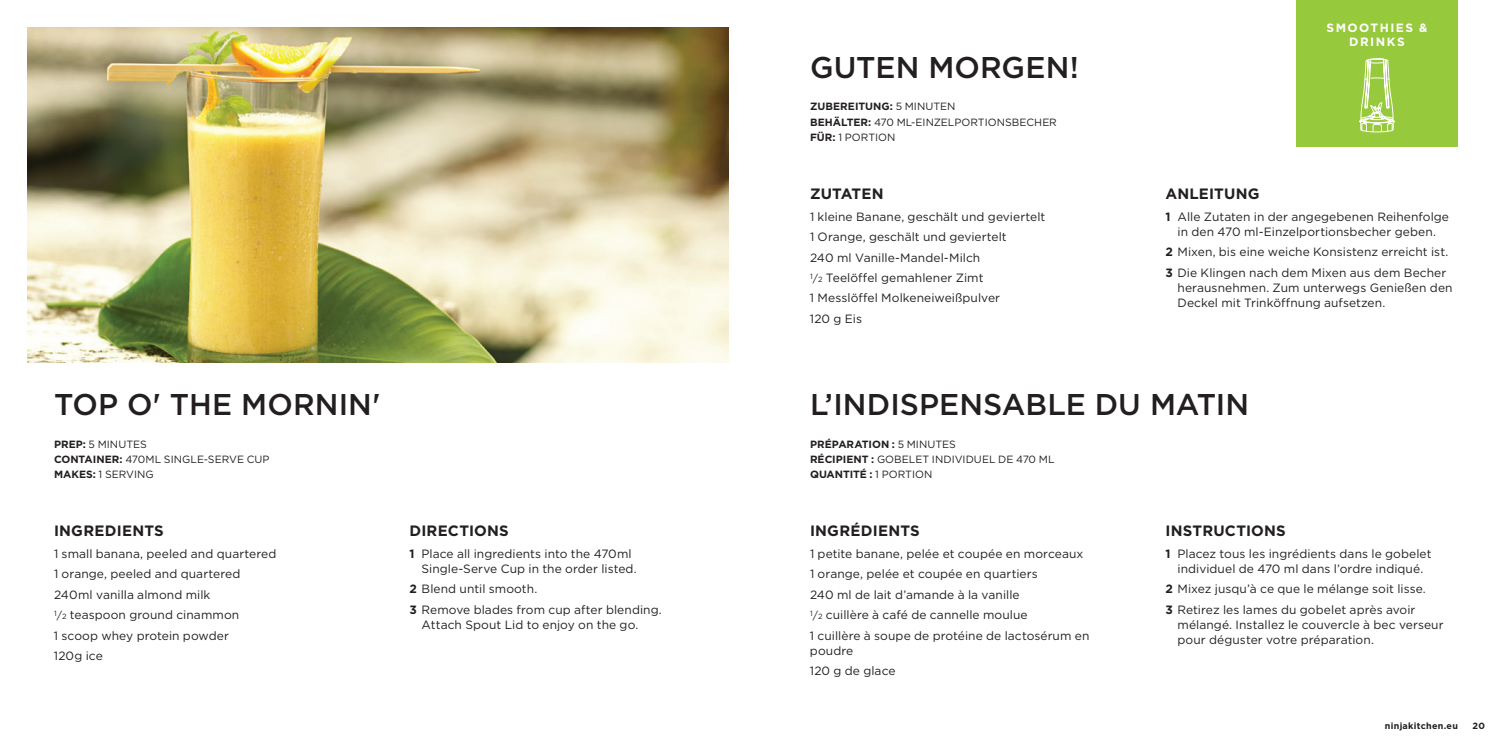
<style>
.page{position:relative;width:1512px;height:756px;background:#fff}
.page>*{position:absolute;margin:0;border:0;box-sizing:border-box;transform-origin:0 0}
.t1{font:500 30px "Gotham";color:#231f20}
.t2{font:700 15px "Gotham";letter-spacing:.015em;color:#231f20}
.t3{font:12px/20.4px "Gotham";letter-spacing:.005em;color:#231f20}
.t4{font:700 12px/14.4px "Gotham";letter-spacing:.125em;color:#fff;text-align:center}
.t5{font:10.5px/15.3px "Gotham";letter-spacing:.005em;color:#231f20}
.t6{font:700 9px "Gotham";letter-spacing:.03em;color:#231f20}
.s1{font-weight:700}
.s2{font-size:10.5px}
.s3{font-size:7.5px}
</style>
<div class="page">
<div style="left:1296px;top:0;width:162px;height:147px;background:#97c93c"></div>
<svg style="left:1359px;top:58px;width:36px;height:75px"></svg>
<img style="left:27px;top:27px;width:702px;height:336px">
<h1 class="t1" style="left:54px;top:385px;width:328px">TOP O' THE MORNIN'</h1>
<p class="t5" style="left:54px;top:436px;width:217px"><span class="s1">PREP:</span> 5 MINUTES<br><span class="s1">CONTAINER:</span> 470ML SINGLE-SERVE CUP<br><span class="s1">MAKES:</span> 1 SERVING</p>
<p class="t2" style="left:54px;top:521px;width:111px">INGREDIENTS</p>
<p class="t3" style="left:54px;top:543px;width:224px">1 small banana, peeled and quartered<br>1 orange, peeled and quartered<br>240ml vanilla almond milk<br><sup>1</sup><span class="s2">/</span><span class="s3">2</span> teaspoon ground cinammon<br>1 scoop whey protein powder<br>120g ice</p>
<p class="t2" style="left:410px;top:521px;width:101px">DIRECTIONS</p>
<p class="t3" style="left:422px;top:546px;width:217px;line-height:15px;text-indent:-12px"><span class="s1">1</span> Place all ingredients into the 470ml<br>Single-Serve Cup in the order listed.</p>
<p class="t3" style="left:410px;top:579px;width:254px"><span class="s1">2</span> Blend until smooth.<br><span class="s1">3</span> Remove blades from cup after blending.</p>
<p class="t3" style="left:422px;top:614px;width:218px">Attach Spout Lid to enjoy on the go.</p>
<h1 class="t1" style="left:810px;top:48px;width:270px">GUTEN MORGEN!</h1>
<p class="t5" style="left:810px;top:99px;width:248px"><span class="s1">ZUBEREITUNG:</span> 5 MINUTEN<br><span class="s1">BEHÄLTER:</span> 470 ML-EINZELPORTIONSBECHER<br><span class="s1">FÜR:</span> 1 PORTION</p>
<p class="t2" style="left:810px;top:184px;width:75px">ZUTATEN</p>
<p class="t3" style="left:810px;top:206px;width:237px">1 kleine Banane, geschält und geviertelt<br>1 Orange, geschält und geviertelt<br>240 ml Vanille-Mandel-Milch<br><sup>1</sup><span class="s2">/</span><span class="s3">2</span> Teelöffel gemahlener Zimt<br>1 Messlöffel Molkeneiweißpulver<br>120 g Eis</p>
<p class="t4" style="left:1327px;top:21px;width:102px">SMOOTHIES &amp;<br>DRINKS</p>
<p class="t2" style="left:1166px;top:184px;width:96px">ANLEITUNG</p>
<p class="t3" style="left:1166px;top:209px;width:285px;line-height:15px;text-align:center"><span class="s1">1</span> Alle Zutaten in der angegebenen Reihenfolge in den 470 ml-Einzelportionsbecher geben.</p>
<p class="t3" style="left:1166px;top:242px;width:284px"><span class="s1">2</span> Mixen, bis eine weiche Konsistenz erreicht ist.<br><span class="s1">3</span> Die Klingen nach dem Mixen aus dem Becher</p>
<p class="t3" style="left:1178px;top:280px;width:277px;line-height:15px">herausnehmen. Zum unterwegs Genießen den<br>Deckel mit Trinköffnung aufsetzen.</p>
<h1 class="t1" style="left:810px;top:385px;width:441px">L’INDISPENSABLE DU MATIN</h1>
<p class="t5" style="left:810px;top:436px;width:246px"><span class="s1">PRÉPARATION :</span> 5 MINUTES<br><span class="s1">RÉCIPIENT :</span> GOBELET INDIVIDUEL DE 470 ML<br><span class="s1">QUANTITÉ :</span> 1 PORTION</p>
<p class="t2" style="left:810px;top:521px;width:111px">INGRÉDIENTS</p>
<p class="t3" style="left:810px;top:543px;width:281px">1 petite banane, pelée et coupée en morceaux 1 orange, pelée et coupée en quartiers<br>240 ml de lait d’amande à la vanille<br><sup>1</sup><span class="s2">/</span><span class="s3">2</span> cuillère à café de cannelle moulue<br>1 cuillère à soupe de protéine de lactosérum en</p>
<p class="t3" style="left:810px;top:640px;width:87px">poudre<br>120 g de glace</p>
<p class="t2" style="left:1166px;top:521px;width:122px">INSTRUCTIONS</p>
<p class="t3" style="left:1166px;top:546px;width:268px;line-height:15px;text-align:center"><span class="s1">1</span> Placez tous les ingrédients dans le gobelet individuel de 470 ml dans l’ordre indiqué.</p>
<p class="t3" style="left:1166px;top:579px;width:262px"><span class="s1">2</span> Mixez jusqu’à ce que le mélange soit lisse.<br><span class="s1">3</span> Retirez les lames du gobelet après avoir</p>
<p class="t3" style="left:1178px;top:617px;width:268px;line-height:15px">mélangé. Installez le couvercle à bec verseur pour déguster votre préparation.</p>
<p class="t6" style="left:1385px;top:720px;width:75px">ninjakitchen.eu</p>
<p class="t6" style="left:1473px;top:720px;width:14px">20</p>
</div>
